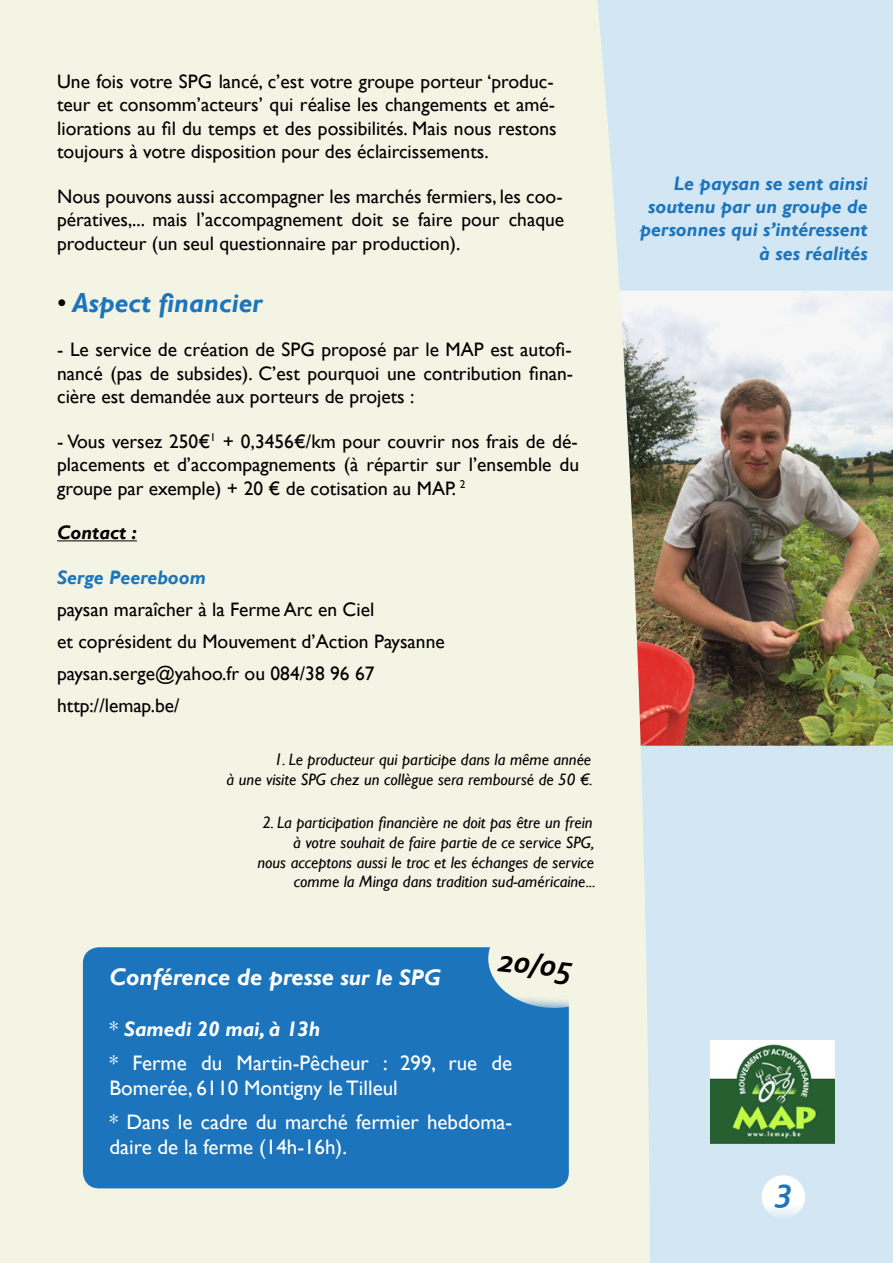
<style>
.page{position:relative;width:893px;height:1263px;background:#f3f4e4}
.page>*{position:absolute;margin:0;border:0;box-sizing:border-box;transform-origin:0 0}
.t1{font:italic 700 34.2px "Corbel";color:#1c75bc}
.t2{font:italic 700 33px "Corbel";color:#000}
.t3{font:italic 700 27px "Gill Sans";color:#1c75bc}
.t4{font:italic 700 24px "Gill Sans";color:#fff}
.t5{font:21px/33.8px "Gill Sans";color:#fff}
.t6{font:19.5px/23.4px "Gill Sans";color:#000;text-align:justify}
.t7{font:italic 700 19.5px/23.4px "Gill Sans";color:#1c75bc;text-align:right}
.t8{font:italic 700 19.5px "Gill Sans";color:#000}
.t9{font:italic 16.5px/19.8px "Gill Sans";color:#000;text-align:right}
.s1{font-weight:400;font-style:normal;color:#000}
.s2{font-size:22.5px}
.s3{font-weight:700;font-style:italic}
</style>
<div class="page">
<svg style="left:597px;top:0;width:296px;height:1263px;fill:#d2e6f4"></svg>
<img style="left:620px;top:291px;width:273px;height:455px">
<img style="left:710px;top:1040px;width:125px;height:103px">
<svg style="left:762px;top:1175px;width:43px;height:43px"></svg>
<hr style="left:57px;top:540px;width:80px;height:1px;background:#000">
<div style="left:83px;top:947px;width:486px;height:241px;background:#1c75bc;border-radius:16px"></div>
<div style="left:488px;top:909px;width:132px;height:99px;background:#f3f4e4;border-radius:50%"></div>
<p class="t6" style="left:57px;top:70px;width:501px;text-align:left">Une fois votre SPG lancé, c’est votre groupe porteur ‘produc&shy;teur et consomm’acteurs’ qui réalise les changements et amé&shy;liorations au fil du temps et des possibilités. Mais nous restons toujours à votre disposition pour des éclaircissements.</p>
<p class="t6" style="left:57px;top:185px;width:509px">Nous pouvons aussi accompagner les marchés fermiers, les coo&shy;pératives,... mais l’accompagnement doit se faire pour chaque producteur (un seul questionnaire par production).</p>
<h3 class="t3" style="left:57px;top:287px;width:207px"><span class="s1">•</span> Aspect financier</h3>
<p class="t6" style="left:57px;top:339px;width:517px">- Le service de création de SPG proposé par le MAP est autofi&shy;nancé (pas de subsides). C’est pourquoi une contribution finan&shy;cière est demandée aux porteurs de projets :</p>
<p class="t6" style="left:57px;top:430px;width:524px">- Vous versez 250€<sup>1</sup> + 0,3456€/km pour couvrir nos frais de dé&shy;placements et d’accompagnements (à répartir sur l’ensemble du groupe par exemple) + 20 € de cotisation au MAP. <sup>2</sup></p>
<p class="t8" style="left:57px;top:521px;width:81px">Contact :</p>
<p class="t7" style="left:57px;top:566px;width:150px">Serge Peereboom</p>
<p class="t6" style="left:57px;top:594px;width:389px;line-height:32px;text-align:left">paysan maraîcher à la Ferme Arc en Ciel<br>et coprésident du Mouvement d’Action Paysanne paysan.serge@yahoo.fr ou 084/38 96 67 http://lemap.be/</p>
<p class="t9" style="left:227px;top:750px;width:368px">1. Le producteur qui participe dans la même année<br>à une visite SPG chez un collègue sera remboursé de 50 €.</p>
<p class="t9" style="left:257px;top:813px;width:340px">2. La participation financière ne doit pas être un frein à votre souhait de faire partie de ce service SPG,<br>nous acceptons aussi le troc et les échanges de service comme la Minga dans tradition sud-américaine...</p>
<h2 class="t2" style="left:500px;top:939px;width:76px;rotate:6deg">20/05</h2>
<p class="t4" style="left:109px;top:963px;width:333px">Conférence de presse <span class="s2">sur le SPG</span></p>
<p class="t5" style="left:109px;top:1012px;width:404px">* <span class="s3">Samedi 20 mai, à 13h<br></span>* Ferme du Martin-Pêcheur : 299, rue de</p>
<p class="t5" style="left:109px;top:1071px;width:404px">Bomerée, 6110 Montigny le Tilleul<br>* Dans le cadre du marché fermier hebdoma-</p>
<p class="t5" style="left:109px;top:1130px;width:239px">daire de la ferme (14h-16h).</p>
<p class="t7" style="left:640px;top:172px;width:229px">Le paysan se sent ainsi soutenu par un groupe de personnes qui s’intéressent à ses réalités</p>
<h1 class="t1" style="left:777px;top:1168px;width:17px">3</h1>
</div>
